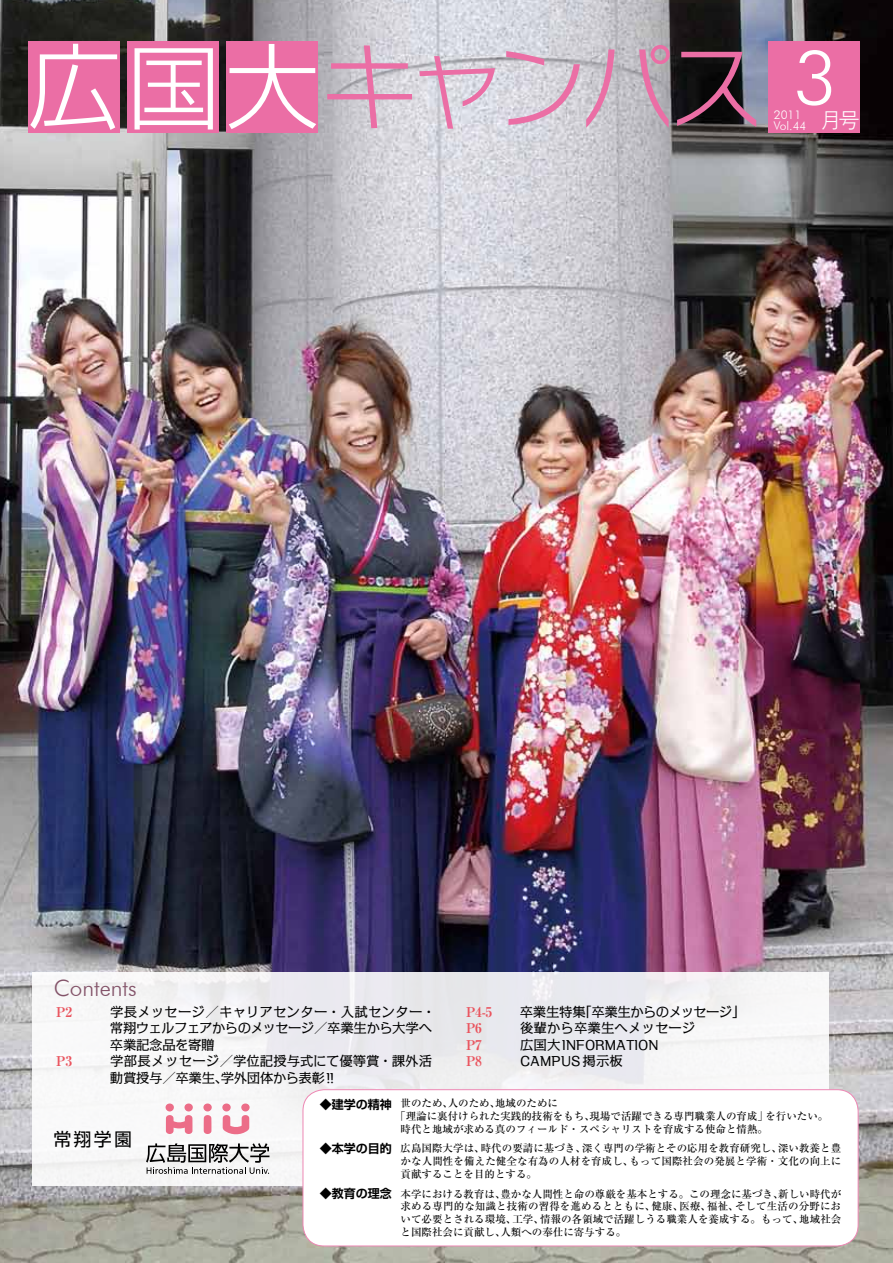
<style>
.page{position:relative;width:893px;height:1263px;background:#fff}
.page>*{position:absolute;margin:0;border:0;box-sizing:border-box;transform-origin:0 0}
.t1{font:300 75px "Futura BT";color:#fff}
.t2{font:300 22.5px "Futura BT";color:#835369}
.t3{font:18px "Shin Go Pro";color:#000}
.t4{font:13.5px/16.5px "Kakumin Pro";letter-spacing:-.01em;color:#000}
.t5{font:13.5px "Kakumin Pro";letter-spacing:-.04em;color:#000}
.t6{font:700 expanded 13.5px "Ryumin Pro";color:#ea545e}
.t7{font:700 12px "Shin Go Pro De";color:#000}
.t8{font:300 12px "Futura BT";color:#fff}
.t9{font:500 10.5px/12.8px "Ryumin Pro";color:#000;text-align:justify}
</style>
<div class="page">
<img style="left:0;top:0;width:893px;height:1263px">
<div style="left:32px;top:972px;width:797px;height:213px;background:linear-gradient(to right,#f2f2f4,#efeff2)"></div>
<div style="left:303px;top:1090px;width:555px;height:156px;background:#fff;border-radius:21px"></div>
<div style="left:303px;top:1089px;width:555px;height:157px;border:1px solid #ee87b4;border-radius:21px"></div>
<svg style="left:146px;top:1143px;width:123px;height:31px"></svg>
<svg style="left:166px;top:1115px;width:26px;height:19px"></svg>
<div style="left:166px;top:1103px;width:8px;height:8px;background:#ec6d88;border-radius:50%"></div>
<div style="left:184px;top:1103px;width:9px;height:8px;background:#ec6d88;border-radius:50%"></div>
<div style="left:203px;top:1103px;width:9px;height:8px;background:#ec6d88;border-radius:50%"></div>
<div style="left:222px;top:1103px;width:9px;height:8px;background:#ec6d88;border-radius:50%"></div>
<div style="left:241px;top:1103px;width:9px;height:8px;background:#ec6d88;border-radius:50%"></div>
<svg style="left:223px;top:1115px;width:26px;height:20px"></svg>
<svg style="left:204px;top:1115px;width:7px;height:19px"></svg>
<div style="left:28px;top:42px;width:92px;height:91px;background:#eb6ea5"></div>
<div style="left:127px;top:42px;width:92px;height:91px;background:#eb6ea5"></div>
<div style="left:227px;top:42px;width:91px;height:91px;background:#eb6ea5"></div>
<svg style="left:327px;top:45px;width:85px;height:83px;background:#d1b9c8"></svg>
<svg style="left:420px;top:56px;width:75px;height:73px;background:#dac5d5"></svg>
<svg style="left:506px;top:51px;width:74px;height:74px;background:#d7c3d2"></svg>
<svg style="left:586px;top:45px;width:84px;height:83px;background:#c4b0bd"></svg>
<svg style="left:677px;top:52px;width:79px;height:75px;background:#4c3644"></svg>
<div style="left:768px;top:42px;width:91px;height:91px;background:#eb6ea5"></div>
<svg style="left:30px;top:44px;width:87px;height:86px"></svg>
<svg style="left:135px;top:48px;width:78px;height:82px"></svg>
<svg style="left:229px;top:44px;width:87px;height:85px"></svg>
<h1 class="t1" style="left:794px;top:32px;width:45px">3</h1>
<p class="t8" style="left:774px;top:118px;width:88px">Vol.44 <sup>月号</sup></p>
<p class="t8" style="left:774px;top:108px;width:29px">2011</p>
<h2 class="t2" style="left:54px;top:974px;width:85px">Contents</h2>
<p class="t6" style="left:56px;top:1001px;width:17px">P2</p>
<p class="t4" style="left:110px;top:1002px;width:327px">学長メッセージ／キャリアセンター・入試センター・常翔ウェルフェアからのメッセージ／卒業生から大学へ卒業記念品を寄贈</p>
<p class="t6" style="left:56px;top:1050px;width:17px">P3</p>
<p class="t4" style="left:110px;top:1051px;width:324px">学部長メッセージ／学位記授与式にて優等賞・課外活動賞授与／卒業生、学外団体から表彰!!</p>
<p class="t6" style="left:466px;top:1001px;width:28px">P4-5</p>
<p class="t5" style="left:520px;top:1001px;width:227px">卒業生特集「卒業生からのメッセージ」</p>
<p class="t6" style="left:466px;top:1017px;width:17px">P6</p>
<p class="t4" style="left:520px;top:1018px;width:177px">後輩から卒業生へメッセージ</p>
<p class="t6" style="left:466px;top:1034px;width:17px">P7</p>
<p class="t4" style="left:520px;top:1035px;width:140px">広国大INFORMATION</p>
<p class="t6" style="left:466px;top:1050px;width:17px">P8</p>
<p class="t4" style="left:520px;top:1051px;width:104px">CAMPUS掲示板</p>
<p class="t9" style="left:401px;top:1096px;width:159px">世のため、人のため、地域のために</p>
<p class="t9" style="left:395px;top:1109px;width:435px">「理論に裏付けられた実践的技術をもち、現場で活躍できる専門職業人の育成」を行いたい。</p>
<p class="t9" style="left:401px;top:1122px;width:369px">時代と地域が求める真のフィールド・スペシャリストを育成する使命と情熱。</p>
<p class="t9" style="left:401px;top:1141px;width:442px">広島国際大学は、時代の要請に基づき、深く専門の学術とその応用を教育研究し、深い教養と豊かな人間性を備えた健全な有為の人材を育成し、もって国際社会の発展と学術・文化の向上に貢献することを目的とする。</p>
<p class="t9" style="left:401px;top:1187px;width:442px">本学における教育は、豊かな人間性と命の尊厳を基本とする。この理念に基づき、新しい時代が求める専門的な知識と技術の習得を進めるとともに、健康、医療、福祉、そして生活の分野において必要とされる環境、工学、情報の各領域で活躍しうる職業人を養成する。もって、地域社会と国際社会に貢献し、人類への奉仕に寄与する。</p>
<p class="t7" style="left:320px;top:1094px;width:73px">◆建学の精神</p>
<p class="t7" style="left:320px;top:1139px;width:73px">◆本学の目的</p>
<p class="t7" style="left:320px;top:1183px;width:73px">◆教育の理念</p>
<h3 class="t3" style="left:53px;top:1124px;width:80px">常翔学園</h3>
</div>
